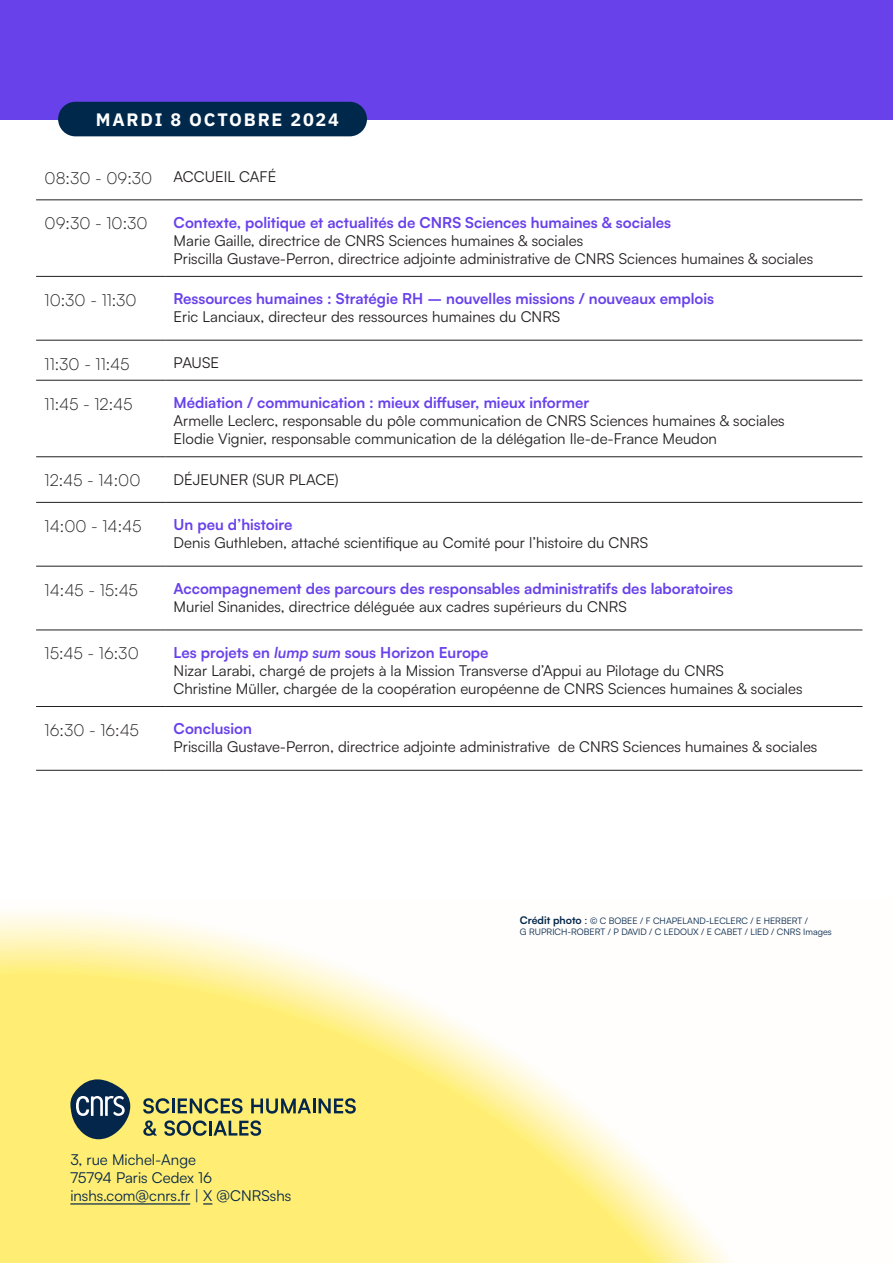
<style>
.page{position:relative;width:893px;height:1263px;background:#fff}
.page>*{position:absolute;margin:0;border:0;box-sizing:border-box;transform-origin:0 0}
.Titre_cartouche_encadré{font:700 18px "IBM Plex Sans";letter-spacing:.1em;color:#fff}
.t1{font:300 16.5px "Satoshi";color:#231f20}
.t2{font:15px "Satoshi";color:#231f20}
.t3{font:700 15px "Satoshi";color:#6941eb}
.t4{font:15px "Satoshi";color:#04264b}
.t5{font:9px "Satoshi";color:#04264b}
.s1{font-style:italic}
.s2{font-weight:700;font-size:10.5px}
.s3{font-size:10.5px}
</style>
<div class="page">
<div style="left:0;top:0;width:893px;height:119px;background:#6941eb"></div>
<div style="left:58px;top:102px;width:309px;height:34px;background:#00284b;border-radius:17px"></div>
<svg style="left:0;top:911px;width:731px;height:352px"></svg>
<hr style="left:70px;top:1203px;width:120px;height:1px;background:#04264b">
<svg style="left:70px;top:1079px;width:60px;height:60px;background:#5a6c67"></svg>
<svg style="left:143px;top:1098px;width:100px;height:16px;background:#959a62"></svg>
<svg style="left:251px;top:1098px;width:105px;height:16px;background:#939861"></svg>
<svg style="left:143px;top:1120px;width:14px;height:16px"></svg>
<svg style="left:164px;top:1120px;width:43px;height:16px"></svg>
<hr style="left:209px;top:1121px;width:3px;height:14px;background:#04264b">
<svg style="left:213px;top:1120px;width:48px;height:16px"></svg>
<hr style="left:36px;top:200px;width:129px;height:1px;background:#231f20">
<hr style="left:36px;top:276px;width:129px;height:1px;background:#231f20">
<hr style="left:36px;top:340px;width:129px;height:1px;background:#231f20">
<hr style="left:36px;top:380px;width:129px;height:1px;background:#231f20">
<hr style="left:36px;top:456px;width:129px;height:1px;background:#231f20">
<hr style="left:36px;top:502px;width:129px;height:1px;background:#231f20">
<hr style="left:36px;top:566px;width:129px;height:1px;background:#231f20">
<hr style="left:36px;top:630px;width:129px;height:1px;background:#231f20">
<hr style="left:36px;top:706px;width:129px;height:1px;background:#231f20">
<hr style="left:36px;top:770px;width:129px;height:1px;background:#231f20">
<hr style="left:165px;top:200px;width:697px;height:1px;background:#231f20">
<hr style="left:165px;top:276px;width:697px;height:1px;background:#231f20">
<hr style="left:165px;top:340px;width:697px;height:1px;background:#231f20">
<hr style="left:165px;top:380px;width:697px;height:1px;background:#231f20">
<hr style="left:165px;top:456px;width:697px;height:1px;background:#231f20">
<hr style="left:165px;top:502px;width:697px;height:1px;background:#231f20">
<hr style="left:165px;top:566px;width:697px;height:1px;background:#231f20">
<hr style="left:165px;top:630px;width:697px;height:1px;background:#231f20">
<hr style="left:165px;top:706px;width:697px;height:1px;background:#231f20">
<hr style="left:165px;top:770px;width:697px;height:1px;background:#231f20">
<p class="Titre_cartouche_encadré" style="left:96px;top:105px;width:245px">MARDI 8 OCTOBRE 2024</p>
<p class="t1" style="left:45px;top:167px;width:109px">08:30 - 09:30</p>
<p class="t2" style="left:174px;top:167px;width:104px">ACCUEIL CAFÉ</p>
<p class="t1" style="left:45px;top:213px;width:104px">09:30 - 10:30</p>
<p class="t3" style="left:174px;top:211px;width:499px">Contexte, politique et actualités de CNRS Sciences humaines &amp; sociales</p>
<p class="t2" style="left:174px;top:230px;width:411px">Marie Gaille, directrice de CNRS Sciences humaines &amp; sociales</p>
<p class="t2" style="left:174px;top:248px;width:641px">Priscilla Gustave-Perron, directrice adjointe administrative de CNRS Sciences humaines &amp; sociales</p>
<p class="t1" style="left:45px;top:289px;width:94px">10:30 - 11:30</p>
<p class="t3" style="left:174px;top:288px;width:542px">Ressources humaines : Stratégie RH – nouvelles missions / nouveaux emplois</p>
<p class="t2" style="left:174px;top:307px;width:388px">Eric Lanciaux, directeur des ressources humaines du CNRS</p>
<p class="t1" style="left:45px;top:353px;width:86px">11:30 - 11:45</p>
<p class="t2" style="left:174px;top:353px;width:47px">PAUSE</p>
<p class="t1" style="left:45px;top:393px;width:89px">11:45 - 12:45</p>
<p class="t3" style="left:174px;top:392px;width:417px">Médiation / communication : mieux diffuser, mieux informer</p>
<p class="t2" style="left:174px;top:411px;width:613px">Armelle Leclerc, responsable du pôle communication de CNRS Sciences humaines &amp; sociales</p>
<p class="t2" style="left:174px;top:429px;width:545px">Elodie Vignier, responsable communication de la délégation Ile-de-France Meudon</p>
<p class="t1" style="left:45px;top:470px;width:97px">12:45 - 14:00</p>
<p class="t2" style="left:174px;top:469px;width:167px">DÉJEUNER (SUR PLACE)</p>
<p class="t1" style="left:45px;top:515px;width:99px">14:00 - 14:45</p>
<p class="t3" style="left:174px;top:514px;width:120px">Un peu d’histoire</p>
<p class="t2" style="left:174px;top:533px;width:476px">Denis Guthleben, attaché scientifique au Comité pour l’histoire du CNRS</p>
<p class="t1" style="left:45px;top:579px;width:95px">14:45 - 15:45</p>
<p class="t3" style="left:174px;top:578px;width:561px">Accompagnement des parcours des responsables administratifs des laboratoires</p>
<p class="t2" style="left:174px;top:597px;width:455px">Muriel Sinanides, directrice déléguée aux cadres supérieurs du CNRS</p>
<p class="t1" style="left:45px;top:643px;width:96px">15:45 - 16:30</p>
<p class="t3" style="left:174px;top:641px;width:316px">Les projets en <span class="s1">lump sum</span> sous Horizon Europe</p>
<p class="t2" style="left:174px;top:660px;width:552px">Nizar Larabi, chargé de projets à la Mission Transverse d’Appui au Pilotage du CNRS</p>
<p class="t2" style="left:174px;top:678px;width:630px">Christine Müller, chargée de la coopération européenne de CNRS Sciences humaines &amp; sociales</p>
<p class="t1" style="left:45px;top:719px;width:96px">16:30 - 16:45</p>
<p class="t3" style="left:174px;top:718px;width:80px">Conclusion</p>
<p class="t2" style="left:174px;top:737px;width:645px">Priscilla Gustave-Perron, directrice adjointe administrative de CNRS Sciences humaines &amp; sociales</p>
<p class="t4" style="left:70px;top:1149px;width:127px">3, rue Michel-Ange</p>
<p class="t4" style="left:70px;top:1167px;width:143px">75794 Paris Cedex 16</p>
<p class="t4" style="left:70px;top:1185px;width:222px">inshs.com@cnrs.fr | X @CNRSshs</p>
<p class="t5" style="left:520px;top:915px;width:290px"><span class="s2">Crédit photo</span> <span class="s3">:</span> © C BOBEE / F CHAPELAND-LECLERC / E HERBERT /</p>
<p class="t5" style="left:520px;top:926px;width:313px">G RUPRICH-ROBERT / P DAVID / C LEDOUX / E CABET / LIED / CNRS Images</p>
</div>
